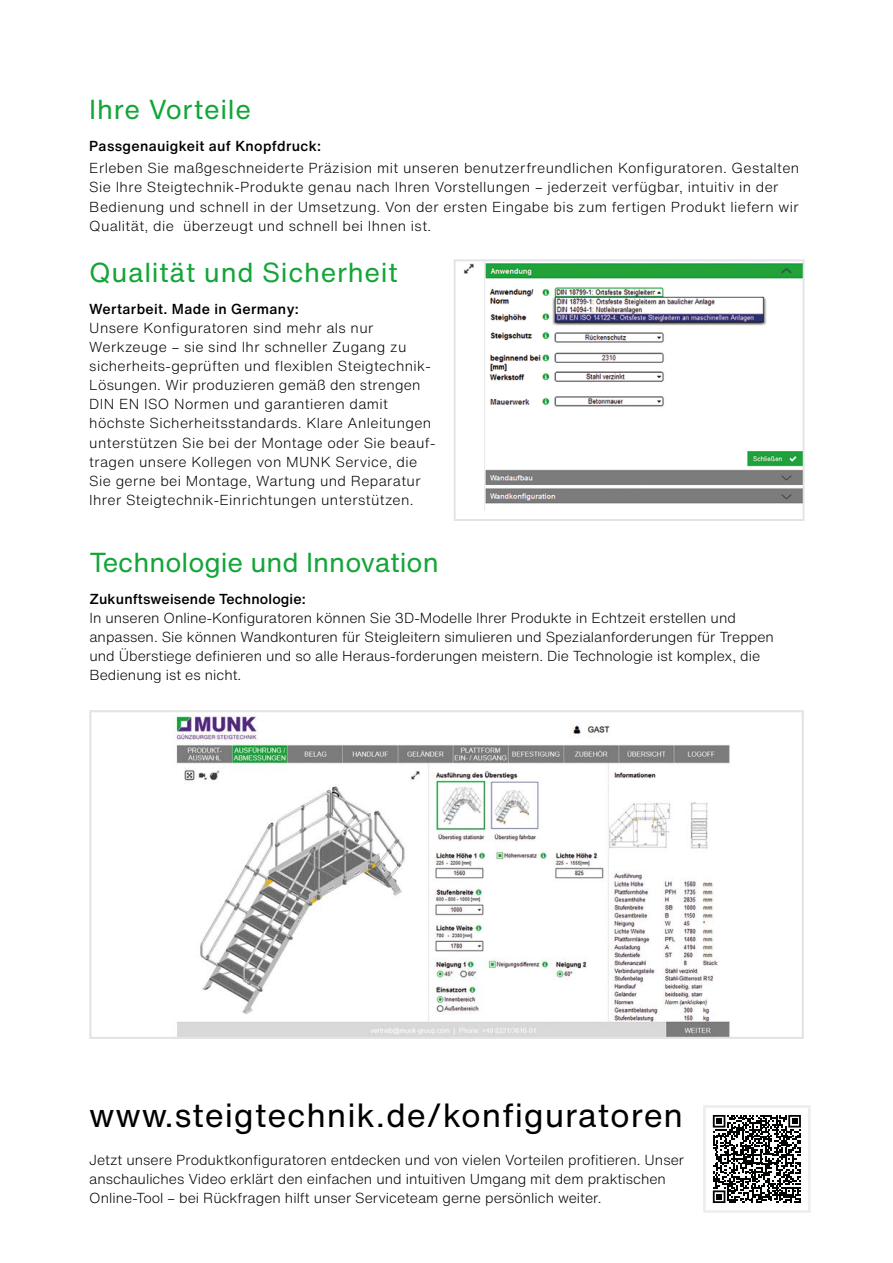
<style>
.page{position:relative;width:893px;height:1263px;background:#fff}
.page>*{position:absolute;margin:0;border:0;box-sizing:border-box;transform-origin:0 0}
.t1{font:33px "Helvetica Now Text";letter-spacing:.025em;color:#000}
.t2{font:27px "Helvetica Now Text";letter-spacing:.025em;color:#13a538}
.t3{font:27px "Helvetica Now Text";color:#13a538}
.t4{font:300 14.25px/19.2px "Helvetica Now Text";letter-spacing:.025em;color:#000}
.t5{font:300 14.25px/19.2px "Helvetica Now Text";color:#000}
.s1{font-weight:500}
</style>
<div class="page">
<img style="left:463px;top:262px;width:338px;height:248px">
<div style="left:454px;top:259px;width:350px;height:262px;border:2px solid #e3e3e3"></div>
<svg style="left:713px;top:1115px;width:88px;height:88px"></svg>
<div style="left:703px;top:1105px;width:108px;height:108px;border:3px solid #ededed"></div>
<img style="left:175px;top:715px;width:555px;height:321px">
<div style="left:89px;top:710px;width:715px;height:329px;border:2px solid #e3e3e3"></div>
<p class="t2" style="left:89px;top:89px;width:163px">Ihre Vorteile</p>
<p class="t4" style="left:89px;top:134px;width:711px;line-height:22.4px"><span class="s1">Passgenauigkeit auf Knopfdruck:<br></span>Erleben Sie maßgeschneiderte Präzision mit unseren benutzer freundlichen Konfiguratoren. Gestalten</p>
<p class="t4" style="left:89px;top:177px;width:711px">Sie Ihre Steigtechnik-Produkte genau nach Ihren Vorstellungen – jederzeit ver fügbar, intuitiv in der<br>Bedienung und schnell in der Umsetzung. Von der ersten Eingabe bis zum fertigen Produkt liefern wir<br>Qualität, die überzeugt und schnell bei Ihnen ist.</p>
<p class="t2" style="left:89px;top:252px;width:310px">Qualität und Sicherheit</p>
<p class="t4" style="left:89px;top:298px;width:348px"><span class="s1">Wertarbeit. Made in Germany:<br></span>Unsere Konfiguratoren sind mehr als nur Werkzeuge – sie sind Ihr schneller Zugang zu sicherheits-geprüften und flexiblen Steigtechnik-Lösungen. Wir produzieren gemäß den strengen DIN EN ISO Normen und garantieren damit höchste Sicherheitsstandards. Klare Anleitungen unterstützen Sie bei der Montage oder Sie beauf&shy;tragen unsere Kollegen von MUNK Service, die Sie gerne bei Montage, Wartung und Reparatur Ihrer Steigtechnik-Einrichtungen unterstützen.</p>
<p class="t3" style="left:89px;top:542px;width:351px">Technologie und Innovation</p>
<p class="t5" style="left:89px;top:589px;width:686px"><span class="s1">Zukunftsweisende Technologie:<br></span>In unseren Online-Konfiguratoren können Sie 3D-Modelle Ihrer Produkte in Echtzeit erstellen und anpassen. Sie können Wand kontu ren für Steigleitern simulieren und Spezialanforderungen für Treppen und Überstiege definieren und so alle Heraus-forderungen meistern. Die Technologie ist komplex, die Bedienung ist es nicht.</p>
<p class="t1" style="left:89px;top:1090px;width:595px">www.steigtechnik.de/konfiguratoren</p>
<p class="t5" style="left:89px;top:1150px;width:596px">Jetzt unsere Produktkonfiguratoren entdecken und von vielen Vorteilen profitieren. Unser anschauliches Video erklärt den einfachen und intuitiven Umgang mit dem praktischen<br>Online-Tool – bei Rückfragen hilft unser Serviceteam gerne persönlich weiter.</p>
</div>
